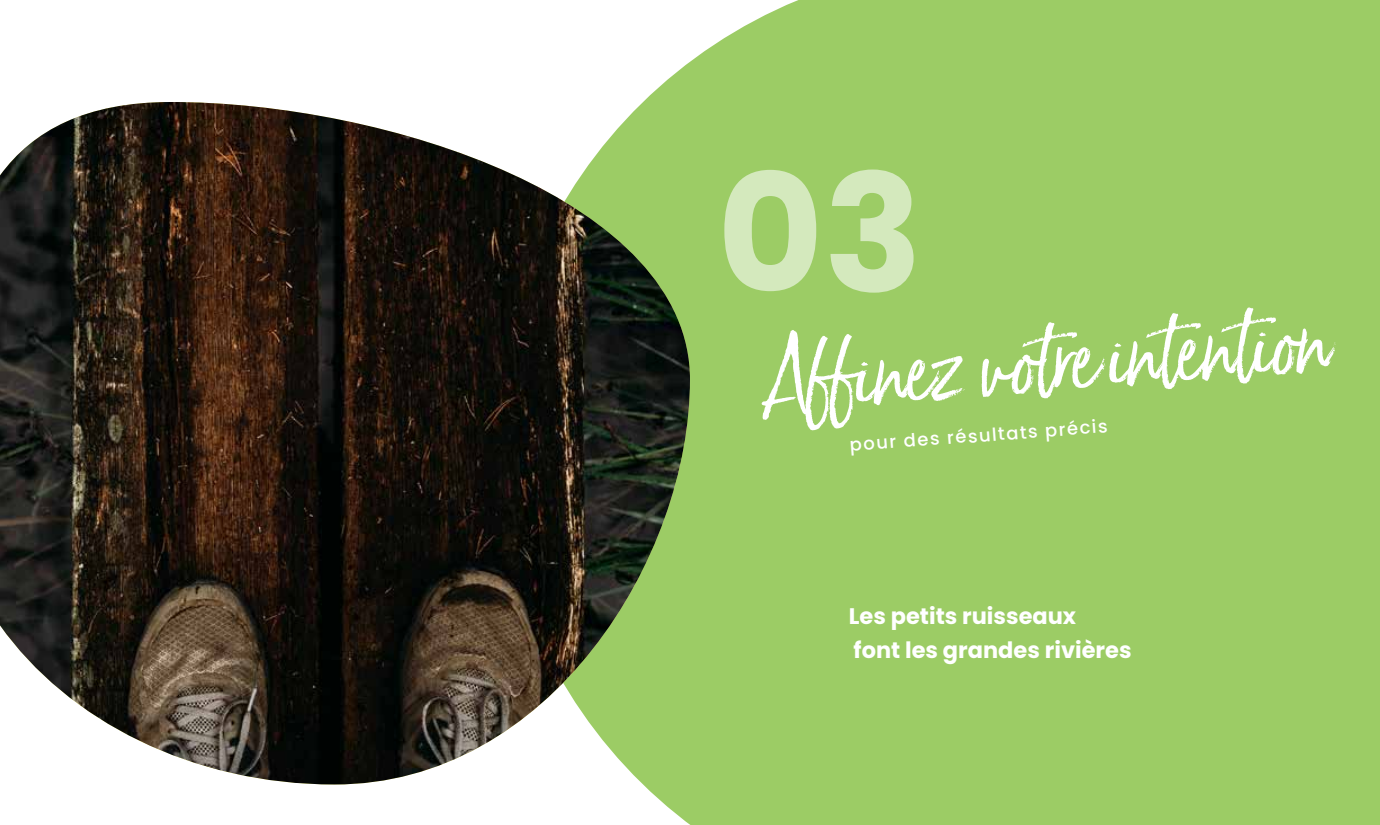
<style>
.page{position:relative;width:1380px;height:825px;background:#fff}
.page>*{position:absolute;margin:0;border:0;box-sizing:border-box;transform-origin:0 0}
.t1{font:700 163.5px "Poppins";color:#d4e9bd}
.t2{font:85.5px "Born Ready";color:#fff}
.t3{font:700 22.5px/34.5px "Poppins";color:#fff}
.t4{font:500 18px "Poppins";color:#fff}
</style>
<div class="page">
<div style="left:642px;top:0;width:738px;height:825px;background:#9ccc65"></div>
<img style="left:0;top:102px;width:690px;height:682px">
<h1 class="t1" style="left:717px;top:140px;width:207px">03</h1>
<h2 class="t2" style="left:757px;top:327px;width:574px;rotate:-4deg">Affinez votre intention</h2>
<p class="t4" style="left:849px;top:434px;width:260px;rotate:-4deg">pour des résultats précis</p>
<p class="t3" style="left:849px;top:599px;width:284px">Les petits ruisseaux<br>font les grandes rivières</p>
</div>
